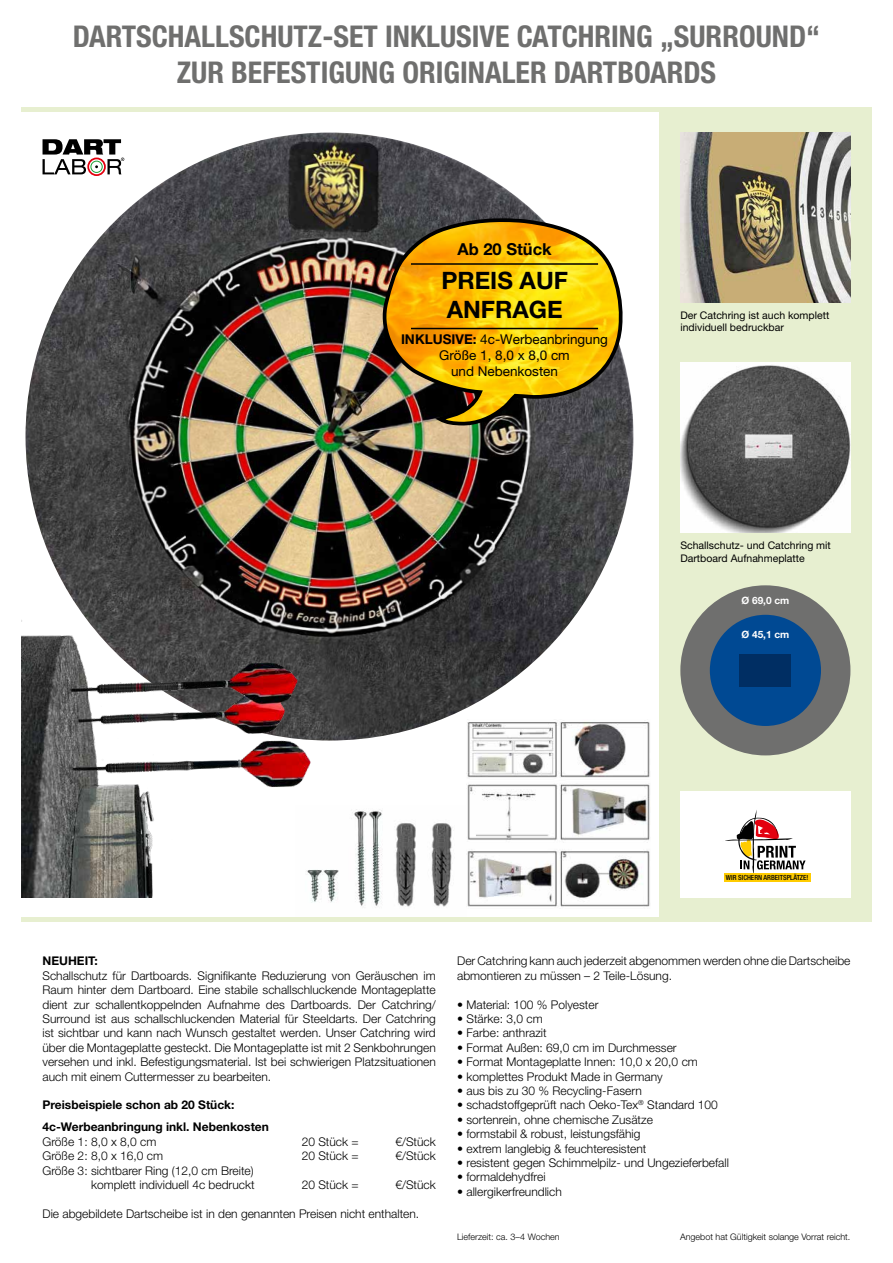
<style>
.page{position:relative;width:893px;height:1263px;background:#fff}
.page>*{position:absolute;margin:0;border:0;box-sizing:border-box;transform-origin:0 0}
.t1{font:700 condensed 30px/36px "Helvetica Neue LT Pro";color:#6f6f6e;text-align:center}
.t2{font:700 24px/28.8px "Helvetica Neue LT Pro";color:#000}
.t3{font:700 16.5px "Helvetica Neue LT Pro";color:#000}
.t4{font:13.5px/16.2px "Helvetica Neue LT Pro";color:#000;text-align:center}
.t5{font:300 12px/14.4px "Helvetica Neue LT Pro";color:#000;text-align:justify}
.t6{font:700 12px/21.9px "Helvetica Neue LT Pro";color:#000}
.t7{font:10.5px/12.6px "Helvetica Neue LT Pro";color:#000}
.t8{font:700 10.05px "Helvetica Neue LT Pro";color:#fff}
.t9{font:300 9px "Helvetica Neue LT Pro";color:#000}
.t10{font:500 condensed 7.05px "Helvetica Neue LT Pro";color:#000}
.s1{font-weight:700}
.s2{font-family:"Helvetica Neue LT Std"}
</style>
<div class="page">
<img style="left:26px;top:132px;width:608px;height:608px;border-radius:304px">
<div style="left:659px;top:111px;width:213px;height:808px;background:#e7efd0"></div>
<img style="left:680px;top:132px;width:170px;height:171px">
<div style="left:680px;top:791px;width:170px;height:107px;background:#fff"></div>
<svg style="left:725px;top:810px;width:81px;height:63px"></svg>
<div style="left:724px;top:873px;width:86px;height:8px;background:#fc0"></div>
<hr style="left:21px;top:918px;width:851px;height:4px;background:#e7efd0">
<hr style="left:21px;top:107px;width:851px;height:4px;background:#e7efd0">
<svg style="left:379px;top:219px;width:244px;height:208px;background:#c49b1e"></svg>
<hr style="left:411px;top:263px;width:187px;height:2px;background:#000">
<hr style="left:411px;top:328px;width:187px;height:1px;background:#000">
<img style="left:680px;top:362px;width:170px;height:170px">
<div style="left:680px;top:585px;width:170px;height:170px;background:#6f6f6e;border-radius:50%"></div>
<div style="left:710px;top:615px;width:111px;height:111px;background:#004993;border-radius:50%"></div>
<div style="left:739px;top:654px;width:52px;height:33px;background:#002e63"></div>
<img style="left:21px;top:605px;width:293px;height:293px">
<img style="left:296px;top:805px;width:156px;height:102px">
<img style="left:466px;top:722px;width:184px;height:185px">
<div style="left:87px;top:158px;width:19px;height:18px;border:2px solid #e3000f;border-radius:50%"></div>
<svg style="left:43px;top:139px;width:81px;height:35px"></svg>
<h1 class="t1" style="left:73px;top:18px;width:749px">DARTSCHALLSCHUTZ-SET INKLUSIVE CATCHRING „SURROUND“<br>ZUR BEFESTIGUNG ORIGINALER DARTBOARDS</h1>
<h3 class="t3" style="left:457px;top:239px;width:96px">Ab 20 Stück</h3>
<h2 class="t2" style="left:441px;top:265px;width:128px">PREIS AUF<br>ANFRAGE</h2>
<p class="t4" style="left:401px;top:331px;width:209px"><span class="s1">INKLUSIVE:</span> 4c-Werbeanbringung<br>Größe 1, 8,0 x 8,0 cm<br>und Nebenkosten</p>
<p class="t7" style="left:680px;top:308px;width:150px">Der Catchring ist auch komplett individuell bedruckbar</p>
<p class="t7" style="left:680px;top:539px;width:152px">Schallschutz- und Catchring mit<br>Dartboard Aufnahmeplatte</p>
<p class="t8" style="left:741px;top:594px;width:49px">Ø 69,0 cm</p>
<p class="t8" style="left:741px;top:628px;width:49px">Ø 45,1 cm</p>
<p class="t10" style="left:726px;top:873px;width:84px">WIR SICHERN ARBEITSPLÄTZE!</p>
<p class="t6" style="left:43px;top:950px;width:57px">NEUHEIT:</p>
<p class="t5" style="left:43px;top:968px;width:395px">Schallschutz für Dartboards. Signifikante Reduzierung von Geräuschen im Raum hinter dem Dartboard. Eine stabile schallschluckende Montageplatte dient zur schallentkoppelnden Aufnahme des Dartboards. Der Catchring/ Surround ist aus schallschluckenden Material für Steeldarts. Der Catchring ist sichtbar und kann nach Wunsch gestaltet werden. Unser Catchring wird über die Montageplatte gesteckt. Die Montageplatte ist mit 2 Senkbohrungen versehen und inkl. Befestigungsmaterial. Ist bei schwierigen Platzsituationen auch mit einem Cuttermesser zu bearbeiten.</p>
<p class="t6" style="left:43px;top:1094px;width:228px">Preisbeispiele schon ab 20 Stück:<br>4c-Werbeanbringung inkl. Nebenkosten</p>
<p class="t5" style="left:43px;top:1134px;width:115px">Größe 1: 8,0 x 8,0 cm</p>
<p class="t5" style="left:302px;top:1134px;width:58px">20 Stück =</p>
<p class="t5" style="left:395px;top:1134px;width:42px"><span class="s2">€</span>/Stück</p>
<p class="t5" style="left:43px;top:1148px;width:122px">Größe 2: 8,0 x 16,0 cm</p>
<p class="t5" style="left:302px;top:1148px;width:58px">20 Stück =</p>
<p class="t5" style="left:395px;top:1148px;width:42px"><span class="s2">€</span>/Stück</p>
<p class="t5" style="left:43px;top:1163px;width:214px;text-align:right">Größe 3: sichtbarer Ring (12,0 cm Breite) komplett individuell 4c bedruckt</p>
<p class="t5" style="left:302px;top:1177px;width:58px">20 Stück =</p>
<p class="t5" style="left:395px;top:1177px;width:42px"><span class="s2">€</span>/Stück</p>
<p class="t5" style="left:43px;top:1206px;width:378px">Die abgebildete Dartscheibe ist in den genannten Preisen nicht enthalten.</p>
<p class="t5" style="left:457px;top:954px;width:395px">Der Catchring kann auch jederzeit abgenommen werden ohne die Dartscheibe abmontieren zu müssen – 2 Teile-Lösung.</p>
<p class="t5" style="left:457px;top:997px;width:143px">• Material: 100 % Polyester</p>
<p class="t5" style="left:457px;top:1011px;width:87px">• Stärke: 3,0 cm</p>
<p class="t5" style="left:457px;top:1026px;width:91px">• Farbe: anthrazit</p>
<p class="t5" style="left:457px;top:1040px;width:221px">• Format Außen: 69,0 cm im Durchmesser</p>
<p class="t5" style="left:457px;top:1054px;width:242px">• Format Montageplatte Innen: 10,0 x 20,0 cm</p>
<p class="t5" style="left:457px;top:1069px;width:207px">• komplettes Produkt Made in Germany</p>
<p class="t5" style="left:457px;top:1083px;width:186px">• aus bis zu 30 % Recycling-Fasern</p>
<p class="t5" style="left:457px;top:1098px;width:262px">• schadstoffgeprüft nach Oeko-Tex<sup>®</sup> Standard 100</p>
<p class="t5" style="left:457px;top:1112px;width:197px">• sortenrein, ohne chemische Zusätze</p>
<p class="t5" style="left:457px;top:1126px;width:185px">• formstabil &amp; robust, leistungsfähig</p>
<p class="t5" style="left:457px;top:1141px;width:191px">• extrem langlebig &amp; feuchteresistent</p>
<p class="t5" style="left:457px;top:1155px;width:273px">• resistent gegen Schimmelpilz- und Ungezieferbefall</p>
<p class="t5" style="left:457px;top:1170px;width:90px">• formaldehydfrei</p>
<p class="t5" style="left:457px;top:1184px;width:106px">• allergikerfreundlich</p>
<p class="t9" style="left:457px;top:1231px;width:104px">Lieferzeit: ca. 3–4 Wochen</p>
<p class="t9" style="left:680px;top:1231px;width:172px">Angebot hat Gültigkeit solange Vorrat reicht.</p>
</div>
